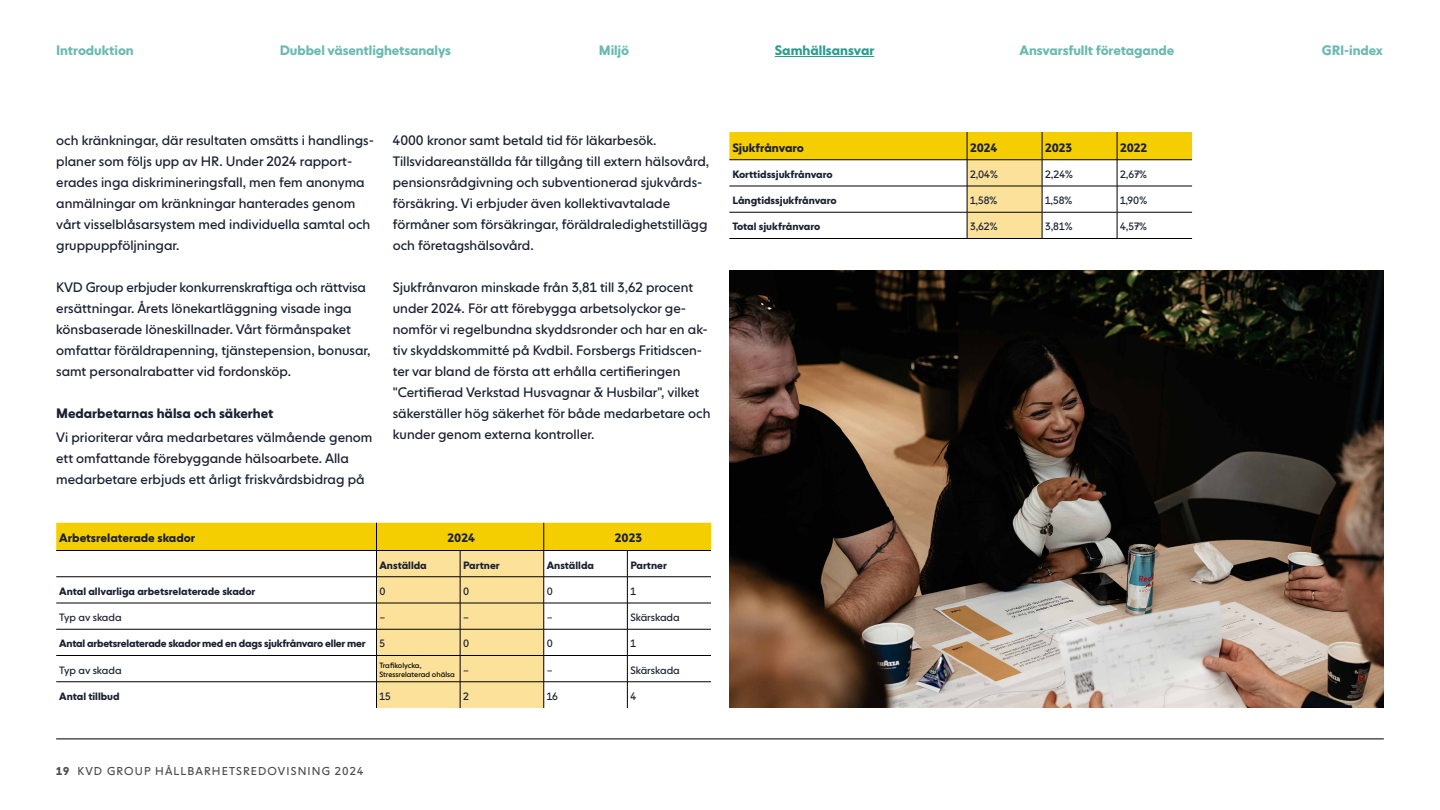
<style>
.page{position:relative;width:1440px;height:810px;background:#fff}
.page>*{position:absolute;margin:0;border:0;box-sizing:border-box;transform-origin:0 0}
.t1{font:13.5px/21px "NEXT Book";color:#1a2030}
.t2{font:700 13.5px "NEXT Book";letter-spacing:-.01em;color:#6abab1}
.t3{font:700 13.5px "NEXT Book";color:#1a2030}
.t4{font:700 13.5px "NEXT Book";color:#299d8f}
.t5{font:700 12px "NEXT Book";color:#1a2030}
.t6{font:11.25px "NEXT Book";letter-spacing:.1em;color:#4d4d4d}
.t7{font:700 10.5px "NEXT Book";color:#1a2030}
.t8{font:10.5px "NEXT Book";color:#1a2030}
.t9{font:700 10.5px "NEXT Book";letter-spacing:-.02em;color:#1a2030}
.t10{font:7.5px/9px "NEXT Book";color:#000}
.s1{font-weight:700}
</style>
<div class="page">
<hr style="left:775px;top:56px;width:99px;height:1px;background:#299d8f">
<hr style="left:56px;top:739px;width:1328px;height:1px;background:#4d4d4d">
<svg style="left:56px;top:523px;width:655px;height:185px"></svg>
<hr style="left:627px;top:603px;width:84px;height:1px;background:#000">
<hr style="left:627px;top:629px;width:84px;height:1px;background:#000">
<hr style="left:627px;top:655px;width:84px;height:1px;background:#000">
<hr style="left:627px;top:682px;width:84px;height:1px;background:#000">
<hr style="left:729px;top:238px;width:238px;height:1px;background:#000">
<hr style="left:967px;top:238px;width:75px;height:1px;background:#000">
<hr style="left:1042px;top:238px;width:75px;height:1px;background:#000">
<hr style="left:1117px;top:238px;width:75px;height:1px;background:#000">
<svg style="left:729px;top:132px;width:463px;height:106px"></svg>
<hr style="left:729px;top:212px;width:238px;height:1px;background:#000">
<hr style="left:967px;top:212px;width:75px;height:1px;background:#000">
<hr style="left:1042px;top:212px;width:75px;height:1px;background:#000">
<hr style="left:1117px;top:212px;width:75px;height:1px;background:#000">
<img style="left:729px;top:270px;width:655px;height:438px">
<p class="t2" style="left:56px;top:42px;width:79px">Introduktion</p>
<p class="t2" style="left:280px;top:42px;width:173px">Dubbel väsentlighetsanalys</p>
<p class="t2" style="left:599px;top:42px;width:32px">Miljö</p>
<p class="t4" style="left:775px;top:42px;width:101px">Samhällsansvar</p>
<p class="t2" style="left:1020px;top:42px;width:156px">Ansvarsfullt företagande</p>
<p class="t2" style="left:1322px;top:42px;width:62px">GRI-index</p>
<p class="t1" style="left:56px;top:130px;width:319px">och kränkningar, där resultaten omsätts i handlings&shy;planer som följs upp av HR. Under 2024 rapport&shy;erades inga diskrimineringsfall, men fem anonyma anmälningar om kränkningar hanterades genom vårt visselblåsarsystem med individuella samtal och gruppuppföljningar.</p>
<p class="t1" style="left:56px;top:277px;width:316px">KVD Group erbjuder konkurrenskraftiga och rättvisa ersättningar. Årets lönekartläggning visade inga könsbaserade löneskillnader. Vårt förmånspaket omfattar föräldrapenning, tjänstepension, bonusar, samt personalrabatter vid fordonsköp.</p>
<p class="t3" style="left:56px;top:405px;width:219px">Medarbetarnas hälsa och säkerhet</p>
<p class="t1" style="left:56px;top:427px;width:318px">Vi prioriterar våra medarbetares välmående genom ett omfattande förebyggande hälsoarbete. Alla medarbetare erbjuds ett årligt friskvårdsbidrag på</p>
<p class="t1" style="left:393px;top:130px;width:318px">4000 kronor samt betald tid för läkarbesök.<br>Tillsvidareanställda får tillgång till extern hälsovård, pensionsrådgivning och subventionerad sjukvårds&shy;försäkring. Vi erbjuder även kollektivavtalade förmåner som försäkringar, föräldraledighetstillägg och företagshälsovård.</p>
<p class="t1" style="left:393px;top:277px;width:319px">Sjukfrånvaron minskade från 3,81 till 3,62 procent under 2024. För att förebygga arbetsolyckor ge&shy;nomför vi regelbundna skyddsronder och har en ak&shy;tiv skyddskommitté på Kvdbil. Forsbergs Fritidscen&shy;ter var bland de första att erhålla certifieringen "Certifierad Verkstad Husvagnar &amp; Husbilar", vilket säkerställer hög säkerhet för både medarbetare och kunder genom externa kontroller.</p>
<p class="t5" style="left:59px;top:531px;width:138px">Arbetsrelaterade skador</p>
<p class="t5" style="left:448px;top:531px;width:29px">2024</p>
<p class="t5" style="left:615px;top:531px;width:29px">2023</p>
<p class="t7" style="left:380px;top:559px;width:49px">Anställda</p>
<p class="t7" style="left:463px;top:559px;width:38px">Partner</p>
<p class="t7" style="left:547px;top:559px;width:49px">Anställda</p>
<p class="t7" style="left:630px;top:559px;width:38px">Partner</p>
<p class="t7" style="left:59px;top:585px;width:198px">Antal allvarliga arbetsrelaterade skador</p>
<p class="t8" style="left:379px;top:585px;width:8px">0</p>
<p class="t8" style="left:463px;top:585px;width:8px">0</p>
<p class="t8" style="left:547px;top:585px;width:8px">0</p>
<p class="t8" style="left:630px;top:585px;width:7px">1</p>
<p class="t8" style="left:59px;top:611px;width:64px">Typ av skada</p>
<p class="t8" style="left:379px;top:611px;width:7px">–</p>
<p class="t8" style="left:463px;top:611px;width:7px">–</p>
<p class="t8" style="left:547px;top:611px;width:7px">–</p>
<p class="t8" style="left:630px;top:611px;width:51px">Skärskada</p>
<p class="t9" style="left:59px;top:637px;width:308px">Antal arbetsrelaterade skador med en dags sjukfrånvaro eller mer</p>
<p class="t8" style="left:379px;top:637px;width:7px">5</p>
<p class="t8" style="left:463px;top:637px;width:8px">0</p>
<p class="t8" style="left:547px;top:637px;width:8px">0</p>
<p class="t8" style="left:630px;top:637px;width:7px">1</p>
<p class="t8" style="left:59px;top:664px;width:64px">Typ av skada</p>
<p class="t10" style="left:380px;top:661px;width:91px">Trafikolycka,<br>Stressrelaterad ohälsa <sup>–</sup></p>
<p class="t8" style="left:547px;top:664px;width:7px">–</p>
<p class="t8" style="left:630px;top:664px;width:51px">Skärskada</p>
<p class="t7" style="left:59px;top:690px;width:62px">Antal tillbud</p>
<p class="t8" style="left:379px;top:690px;width:13px">15</p>
<p class="t8" style="left:463px;top:690px;width:7px">2</p>
<p class="t8" style="left:547px;top:690px;width:13px">16</p>
<p class="t8" style="left:630px;top:690px;width:7px">4</p>
<p class="t5" style="left:732px;top:140px;width:73px">Sjukfrånvaro</p>
<p class="t5" style="left:970px;top:140px;width:29px">2024</p>
<p class="t5" style="left:1045px;top:140px;width:29px">2023</p>
<p class="t5" style="left:1120px;top:140px;width:29px">2022</p>
<p class="t7" style="left:732px;top:168px;width:102px">Korttidssjukfrånvaro</p>
<p class="t8" style="left:970px;top:168px;width:29px">2,04%</p>
<p class="t8" style="left:1045px;top:168px;width:29px">2,24%</p>
<p class="t8" style="left:1120px;top:168px;width:28px">2,67%</p>
<p class="t7" style="left:732px;top:194px;width:106px">Långtidssjukfrånvaro</p>
<p class="t8" style="left:970px;top:194px;width:29px">1,58%</p>
<p class="t8" style="left:1045px;top:194px;width:29px">1,58%</p>
<p class="t8" style="left:1120px;top:194px;width:29px">1,90%</p>
<p class="t7" style="left:732px;top:220px;width:90px">Total sjukfrånvaro</p>
<p class="t8" style="left:970px;top:220px;width:29px">3,62%</p>
<p class="t8" style="left:1045px;top:220px;width:29px">3,81%</p>
<p class="t8" style="left:1120px;top:220px;width:28px">4,57%</p>
<p class="t6" style="left:56px;top:764px;width:309px"><span class="s1">19</span> KVD GROUP HÅLLBARHETSREDOVISNING 2024</p>
</div>
